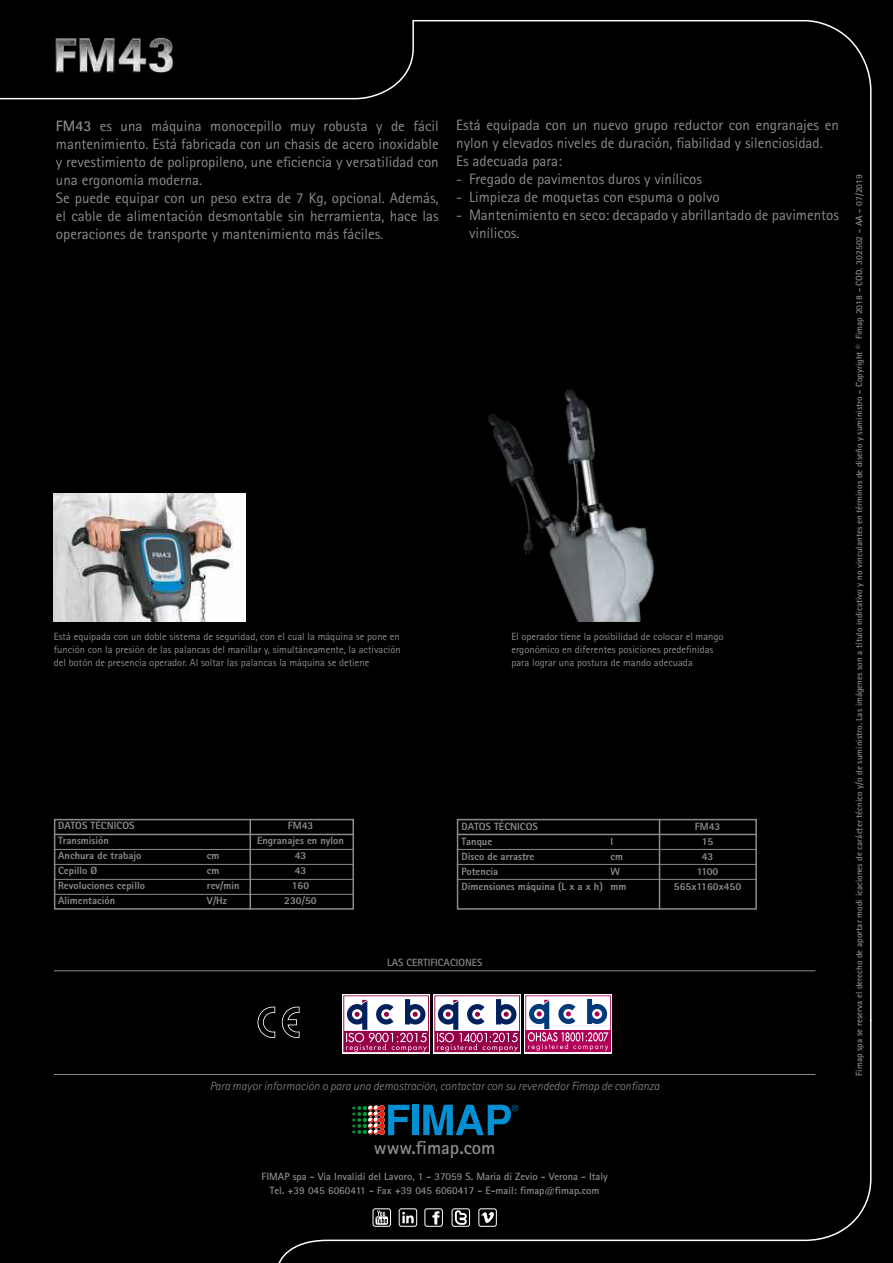
<style>
.page{position:relative;width:893px;height:1263px;background:#000}
.page>*{position:absolute;margin:0;border:0;box-sizing:border-box;transform-origin:0 0}
.t1{font:700 18.75px "Rotis Sans Serif";color:#898c8e}
.t2{font:15px/18px "Rotis Sans Serif";color:#898c8e}
.t3{font:italic 300 12px "Rotis Sans Serif";color:#898c8e}
.t4{font:10.5px/12.6px "Rotis Sans Serif";color:#898c8e}
.t5{font:800 10.5px "Rotis Sans Serif";color:#898c8e}
.t6{font:700 10.5px/13.5px "Rotis Sans Serif";color:#898c8e;text-align:center}
.t7{font:700 9px "Rotis Sans Serif";color:#898c8e}
.s1{font-weight:700}
</style>
<div class="page">
<img style="left:431px;top:362px;width:356px;height:259px">
<img style="left:54px;top:494px;width:191px;height:127px">
<img style="left:47px;top:24px;width:6px;height:60px">
<img style="left:53px;top:24px;width:39px;height:60px">
<img style="left:173px;top:24px;width:11px;height:60px">
<svg style="left:56px;top:38px;width:36px;height:35px"></svg>
<img style="left:92px;top:24px;width:81px;height:60px">
<svg style="left:257px;top:1006px;width:43px;height:32px"></svg>
<svg style="left:342px;top:994px;width:88px;height:59px"></svg>
<svg style="left:433px;top:994px;width:88px;height:59px"></svg>
<svg style="left:524px;top:994px;width:88px;height:59px"></svg>
<svg style="left:343px;top:995px;width:268px;height:57px"></svg>
<svg style="left:402px;top:1212px;width:12px;height:11px"></svg>
<div style="left:399px;top:1208px;width:18px;height:18px;border:1px solid #fff;border-radius:2px"></div>
<svg style="left:432px;top:1211px;width:7px;height:13px"></svg>
<div style="left:425px;top:1208px;width:18px;height:18px;border:1px solid #fff;border-radius:2px"></div>
<div style="left:479px;top:1208px;width:18px;height:18px;border:1px solid #fff;border-radius:2px"></div>
<svg style="left:481px;top:1212px;width:13px;height:11px"></svg>
<div style="left:373px;top:1208px;width:18px;height:18px;border:1px solid #fff;border-radius:2px"></div>
<svg style="left:375px;top:1210px;width:13px;height:15px"></svg>
<svg style="left:455px;top:1210px;width:12px;height:14px"></svg>
<div style="left:452px;top:1208px;width:18px;height:18px;border:1px solid #fff;border-radius:2px"></div>
<hr style="left:54px;top:970px;width:761px;height:1px;background:#898c8e">
<div style="left:54px;top:819px;width:300px;height:91px;border:2px solid #898c8e"></div>
<div style="left:457px;top:819px;width:300px;height:91px;border:2px solid #898c8e"></div>
<hr style="left:54px;top:834px;width:300px;height:1px;background:#898c8e">
<hr style="left:54px;top:849px;width:300px;height:1px;background:#898c8e">
<hr style="left:54px;top:864px;width:300px;height:1px;background:#898c8e">
<hr style="left:54px;top:879px;width:300px;height:1px;background:#898c8e">
<hr style="left:54px;top:894px;width:300px;height:1px;background:#898c8e">
<hr style="left:457px;top:834px;width:300px;height:1px;background:#898c8e">
<hr style="left:457px;top:849px;width:300px;height:1px;background:#898c8e">
<hr style="left:457px;top:864px;width:300px;height:1px;background:#898c8e">
<hr style="left:457px;top:879px;width:300px;height:1px;background:#898c8e">
<hr style="left:249px;top:819px;width:2px;height:91px;background:#898c8e">
<hr style="left:659px;top:819px;width:1px;height:91px;background:#898c8e">
<hr style="left:54px;top:1074px;width:761px;height:1px;background:#898c8e">
<p class="t2" style="left:56px;top:117px;width:384px"><span class="s1">FM43</span> es una máquina monocepillo muy robusta y de fácil mantenimiento. Está fabricada con un chasis de acero inoxidable y revestimiento de polipropileno, une eficiencia y versatilidad con una ergonomía moderna.<br>Se puede equipar con un peso extra de 7 Kg, opcional. Además, el cable de alimentación desmontable sin herramienta, hace las operaciones de transporte y mantenimiento más fáciles.</p>
<p class="t2" style="left:456px;top:116px;width:384px">Está equipada con un nuevo grupo reductor con engranajes en nylon y elevados niveles de duración, fiabilidad y silenciosidad.<br>Es adecuada para:</p>
<p class="t2" style="left:456px;top:170px;width:247px">- Fregado de pavimentos duros y vinílicos</p>
<p class="t2" style="left:456px;top:188px;width:265px">- Limpieza de moquetas con espuma o polvo</p>
<p class="t2" style="left:469px;top:206px;width:371px;text-indent:-13px">- Mantenimiento en seco: decapado y abrillantado de pavimentos vinílicos.</p>
<p class="t4" style="left:54px;top:630px;width:348px;text-align:justify">Está equipada con un doble sistema de seguridad, con el cual la máquina se pone en función con la presión de las palancas del manillar y, simultáneamente, la activación del botón de presencia operador. Al soltar las palancas la máquina se detiene</p>
<p class="t5" style="left:58px;top:819px;width:78px">DATOS TÉCNICOS</p>
<p class="t5" style="left:288px;top:819px;width:27px">FM43</p>
<p class="t5" style="left:58px;top:834px;width:52px">Transmisión</p>
<p class="t5" style="left:257px;top:834px;width:88px">Engranajes en nylon</p>
<p class="t5" style="left:58px;top:849px;width:85px">Anchura de trabajo</p>
<p class="t5" style="left:207px;top:849px;width:14px">cm</p>
<p class="t5" style="left:295px;top:849px;width:13px">43</p>
<p class="t5" style="left:58px;top:864px;width:41px">Cepillo Ø</p>
<p class="t5" style="left:207px;top:864px;width:14px">cm</p>
<p class="t5" style="left:295px;top:864px;width:13px">43</p>
<p class="t5" style="left:58px;top:879px;width:88px">Revoluciones cepillo</p>
<p class="t5" style="left:207px;top:879px;width:34px">rev/min</p>
<p class="t5" style="left:292px;top:879px;width:19px">160</p>
<p class="t5" style="left:58px;top:894px;width:59px">Alimentación</p>
<p class="t5" style="left:207px;top:894px;width:22px">V/Hz</p>
<p class="t5" style="left:284px;top:894px;width:34px">230/50</p>
<p class="t4" style="left:511px;top:630px;width:214px">El operador tiene la posibilidad de colocar el mango ergonómico en diferentes posiciones predefinidas para lograr una postura de mando adecuada</p>
<p class="t5" style="left:462px;top:820px;width:78px">DATOS TÉCNICOS</p>
<p class="t5" style="left:695px;top:820px;width:27px">FM43</p>
<p class="t5" style="left:462px;top:835px;width:32px">Tanque</p>
<p class="t5" style="left:610px;top:835px;width:4px">l</p>
<p class="t5" style="left:702px;top:835px;width:13px">15</p>
<p class="t5" style="left:462px;top:850px;width:74px">Disco de arrastre</p>
<p class="t5" style="left:610px;top:850px;width:14px">cm</p>
<p class="t5" style="left:702px;top:850px;width:13px">43</p>
<p class="t5" style="left:462px;top:865px;width:38px">Potencia</p>
<p class="t5" style="left:610px;top:865px;width:11px">W</p>
<p class="t5" style="left:697px;top:865px;width:23px">1100</p>
<p class="t5" style="left:462px;top:880px;width:166px">Dimensiones máquina (L x a x h) mm</p>
<p class="t5" style="left:674px;top:880px;width:69px">565x1160x450</p>
<p class="t6" style="left:387px;top:955px;width:97px">LAS CERTIFICACIONES</p>
<p class="t3" style="left:210px;top:1079px;width:452px">Para mayor información o para una demostración, contactar con su revendedor Fimap de confianza</p>
<p class="t7" style="left:853px;top:1076px;width:903px;rotate:-90deg">Fimap spa se reserva el derecho de aportar modi icaciones de carácter técnico y/o de suministro. Las imágenes son a título indicativo y no vinculantes en términos de diseño y suministro - Copyright © Fimap 2018 - COD. 302502 - AA - 07/2019</p>
<p class="t1" style="left:374px;top:1136px;width:123px">www.fimap.com</p>
<p class="t6" style="left:262px;top:1169px;width:348px">FIMAP spa - Via Invalidi del Lavoro, 1 - 37059 S. Maria di Zevio - Verona - Italy<br>Tel. +39 045 6060411 - Fax +39 045 6060417 - E-mail: fimap@fimap.com</p>
</div>
